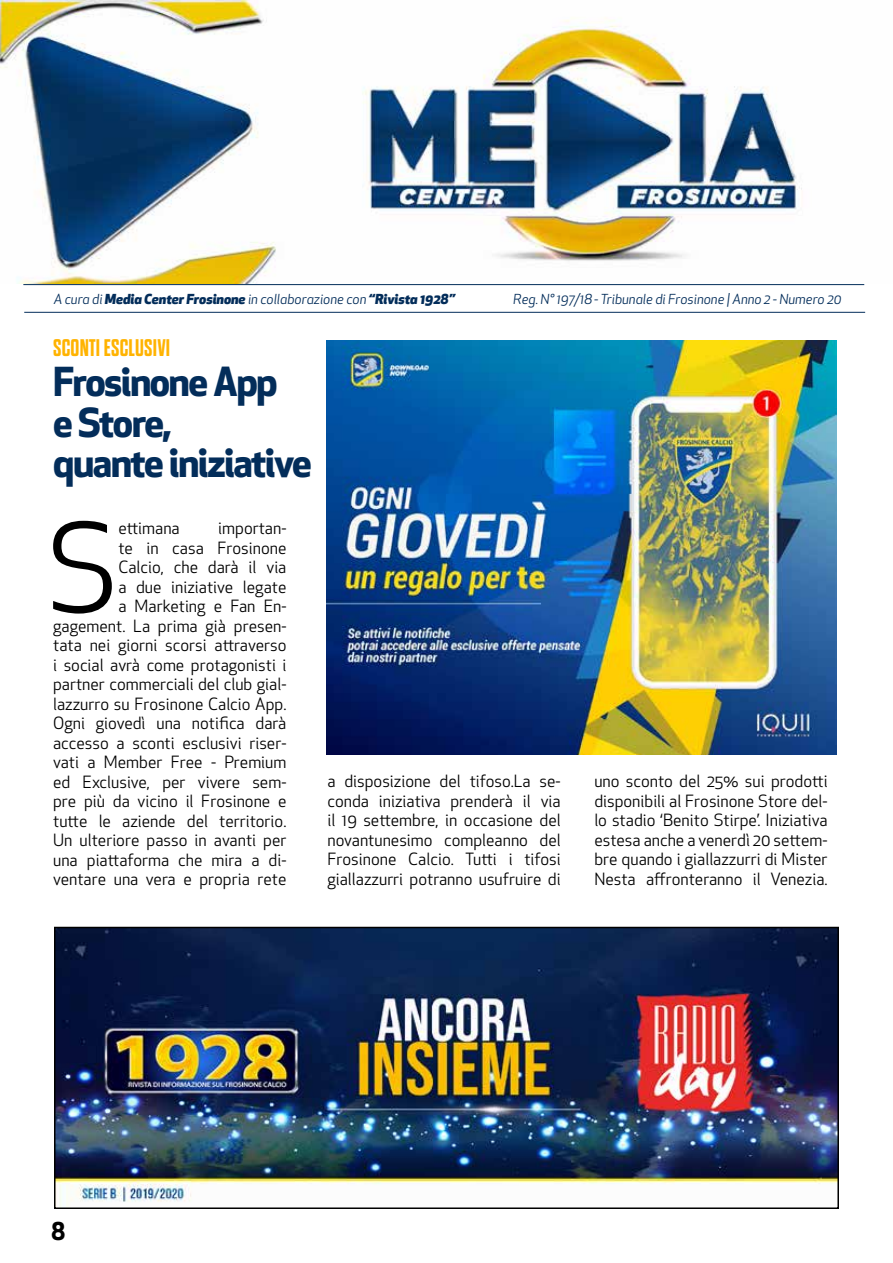
<style>
.page{position:relative;width:893px;height:1263px;background:#fff}
.page>*{position:absolute;margin:0;border:0;box-sizing:border-box;transform-origin:0 0}
.t1{font:120.45px "Apex New";color:#000}
.t2{font:700 39px/40.5px "Apex New";letter-spacing:-.04em;color:#032d5a}
.t3{font:700 24px "Dharma Gothic E";letter-spacing:.01em;color:#ffb300}
.t4{font:700 24px "Apex New";color:#000}
.t5{font:16.5px/19.5px "Apex New";color:#000;text-align:justify}
.t6{font:italic 800 13.5px "Apex New";color:#032d5a}
.t7{font:italic 13.5px "Apex New";color:#032d5a}
.s1{font-weight:400}
</style>
<div class="page">
<img style="left:0;top:0;width:802px;height:283px">
<hr style="left:23px;top:284px;width:841px;height:1px;background:#032d5a">
<hr style="left:24px;top:312px;width:841px;height:1px;background:#032d5a">
<img style="left:327px;top:340px;width:509px;height:414px">
<img style="left:57px;top:930px;width:779px;height:276px">
<div style="left:54px;top:927px;width:785px;height:282px;border:2px solid #000"></div>
<p class="t6" style="left:54px;top:290px;width:402px"><span class="s1">A cura di</span> Media Center Frosinone <span class="s1">in collaborazione con</span> “Rivista 1928”</p>
<p class="t7" style="left:513px;top:291px;width:330px">Reg. N° 197/18 - Tribunale di Frosinone | Anno 2 - Numero 20</p>
<h3 class="t3" style="left:53px;top:335px;width:119px">SCONTI ESCLUSIVI</h3>
<h2 class="t2" style="left:53px;top:360px;width:260px">Frosinone App<br>e Store,<br>quante iniziative</h2>
<h1 class="t1" style="left:47px;top:492px;width:73px">S</h1>
<p class="t5" style="left:118px;top:519px;width:63px">ettimana</p>
<p class="t5" style="left:53px;top:519px;width:235px;text-align:right">importan-<br>te in casa Frosinone<br>Calcio, che darà il via<br>a due iniziative legate<br>a Marketing e Fan En&shy;gagement. La prima già presen&shy;tata nei giorni scorsi attraverso i social avrà come protagonisti i partner commerciali del club gial&shy;lazzurro su Frosinone Calcio App.<br>Ogni giovedì una notifica darà accesso a sconti esclusivi riser&shy;vati a Member Free - Premium ed Exclusive, per vivere sem&shy;pre più da vicino il Frosinone e tutte le aziende del territorio.<br>Un ulteriore passo in avanti per una piattaforma che mira a di&shy;ventare una vera e propria rete</p>
<p class="t5" style="left:327px;top:771px;width:235px">a disposizione del tifoso.La se&shy;conda iniziativa prenderà il via il 19 settembre, in occasione del novantunesimo compleanno del Frosinone Calcio. Tutti i tifosi giallazzurri potranno usufruire di</p>
<p class="t5" style="left:594px;top:771px;width:235px">uno sconto del 25% sui prodotti disponibili al Frosinone Store del&shy;lo stadio ‘Benito Stirpe’. Iniziativa estesa anche a venerdì 20 settem&shy;bre quando i giallazzurri di Mister Nesta affronteranno il Venezia.</p>
<h3 class="t4" style="left:51px;top:1213px;width:16px">8</h3>
</div>
